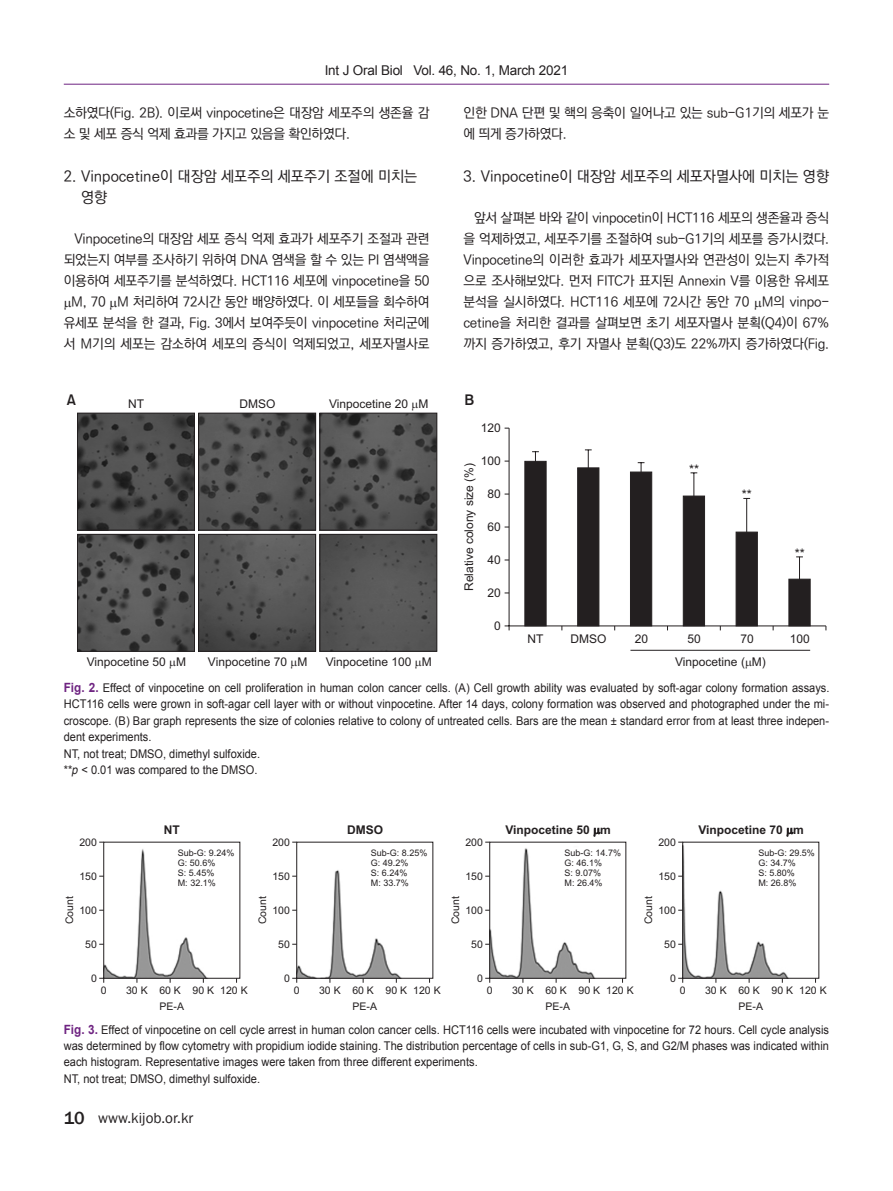
<style>
.page{position:relative;width:893px;height:1191px;background:#fff}
.page>*{position:absolute;margin:0;border:0;box-sizing:border-box;transform-origin:0 0}
.t1{font:500 15px/21px "Ko Pub Dotum";color:#231f20}
.t2{font:15px "Franklin Gothic";color:#231f20}
.t3{font:15px "Gothic 725 BT Bold A";color:#231f20}
.t4{font:500 13.5px/21px "Ko Pub Dotum";letter-spacing:-.02em;color:#231f20}
.t5{font:13.5px "Arial";letter-spacing:-.015em;color:#231f20}
.t6{font:12.9px "Arial";color:#231f20}
.t7{font:12px/16.5px "Arial";color:#231f20;scale:.92 1}
.t8{font:12px "Arial";color:#231f20}
.t9{font:700 12px "Arial";color:#231f20}
.t10{font:10.5px "Arial";color:#231f20}
.t11{font:9px/10.1px "Arial";color:#231f20}
.s1{font-weight:700;font-size:12.75px;color:#6e2381}
.s2{font-style:italic}
.s3{font-weight:500;font-size:18px}
</style>
<div class="page">
<hr style="left:64px;top:84px;width:765px;height:1px;background:#6e2381">
<svg style="left:77px;top:412px;width:360px;height:240px;background:#535353"></svg>
<svg style="left:504px;top:427px;width:323px;height:200px"></svg>
<svg style="left:532px;top:451px;width:7px;height:10px"></svg>
<div style="left:524px;top:461px;width:22px;height:165px;background:#231f20;border:1px solid #231f20"></div>
<hr style="left:588px;top:450px;width:1px;height:65px;background:#231f20">
<div style="left:577px;top:467px;width:22px;height:159px;background:#231f20;border:1px solid #231f20"></div>
<svg style="left:638px;top:462px;width:6px;height:9px"></svg>
<div style="left:630px;top:471px;width:22px;height:155px;background:#231f20;border:1px solid #231f20"></div>
<hr style="left:693px;top:473px;width:1px;height:70px;background:#231f20">
<div style="left:683px;top:495px;width:22px;height:131px;background:#231f20;border:1px solid #231f20"></div>
<hr style="left:746px;top:498px;width:1px;height:61px;background:#231f20">
<div style="left:736px;top:531px;width:22px;height:95px;background:#231f20;border:1px solid #231f20"></div>
<hr style="left:799px;top:557px;width:1px;height:30px;background:#231f20">
<div style="left:788px;top:579px;width:23px;height:47px;background:#231f20;border:1px solid #231f20"></div>
<hr style="left:630px;top:650px;width:180px;height:1px;background:#231f20">
<svg style="left:99px;top:841px;width:142px;height:141px"></svg>
<svg style="left:292px;top:841px;width:142px;height:141px"></svg>
<svg style="left:485px;top:841px;width:142px;height:141px"></svg>
<svg style="left:678px;top:841px;width:142px;height:141px"></svg>
<p class="t5" style="left:325px;top:62px;width:245px">Int J Oral Biol Vol. 46, No. 1, March 2021</p>
<p class="t4" style="left:64px;top:103px;width:367px">소하였다(Fig. 2B). 이로써 vinpocetine은 대장암 세포주의 생존율 감 소 및 세포 증식 억제 효과를 가지고 있음을 확인하였다.</p>
<p class="t1" style="left:81px;top:167px;width:338px;text-indent:-17px">2. Vinpocetine이 대장암 세포주의 세포주기 조절에 미치는 영향</p>
<p class="t4" style="left:64px;top:229px;width:367px;text-align:right">Vinpocetine의 대장암 세포 증식 억제 효과가 세포주기 조절과 관련 되었는지 여부를 조사하기 위하여 DNA 염색을 할 수 있는 PI 염색액을 이용하여 세포주기를 분석하였다. HCT116 세포에 vinpocetine을 50<br>M, 70 M 처리하여 72시간 동안 배양하였다. 이 세포들을 회수하여 유세포 분석을 한 결과, Fig. 3에서 보여주듯이 vinpocetine 처리군에 서 M기의 세포는 감소하여 세포의 증식이 억제되었고, 세포자멸사로</p>
<p class="t4" style="left:463px;top:103px;width:367px">인한 DNA 단편 및 핵의 응축이 일어나고 있는 sub-G1기의 세포가 눈 에 띄게 증가하였다.</p>
<p class="t1" style="left:463px;top:167px;width:367px">3. Vinpocetine이 대장암 세포주의 세포자멸사에 미치는 영향</p>
<p class="t4" style="left:463px;top:208px;width:367px;text-align:justify;text-indent:11px">앞서 살펴본 바와 같이 vinpocetin이 HCT116 세포의 생존율과 증식 을 억제하였고, 세포주기를 조절하여 sub-G1기의 세포를 증가시켰다.<br>Vinpocetine의 이러한 효과가 세포자멸사와 연관성이 있는지 추가적 으로 조사해보았다. 먼저 FITC가 표지된 Annexin V를 이용한 유세포 분석을 실시하였다. HCT116 세포에 72시간 동안 70 M의 vinpo&shy;cetine을 처리한 결과를 살펴보면 초기 세포자멸사 분획(Q4)이 67% 까지 증가하였고, 후기 자멸사 분획(Q3)도 22%까지 증가하였다(Fig.</p>
<p class="t3" style="left:67px;top:391px;width:11px">A</p>
<p class="t3" style="left:464px;top:391px;width:11px">B</p>
<p class="t8" style="left:128px;top:399px;width:17px">NT</p>
<p class="t8" style="left:239px;top:399px;width:37px">DMSO</p>
<p class="t8" style="left:329px;top:399px;width:101px">Vinpocetine 20 M</p>
<p class="t8" style="left:481px;top:423px;width:22px">120</p>
<p class="t8" style="left:481px;top:456px;width:22px">100</p>
<p class="t8" style="left:488px;top:489px;width:15px">80</p>
<p class="t8" style="left:488px;top:522px;width:15px">60</p>
<p class="t8" style="left:488px;top:555px;width:15px">40</p>
<p class="t8" style="left:488px;top:588px;width:15px">20</p>
<p class="t8" style="left:464px;top:591px;width:130px;rotate:-90deg">Relative colony size (%)</p>
<p class="t8" style="left:87px;top:657px;width:101px">Vinpocetine 50 M</p>
<p class="t8" style="left:208px;top:657px;width:101px">Vinpocetine 70 M</p>
<p class="t8" style="left:326px;top:657px;width:108px">Vinpocetine 100 M</p>
<p class="t8" style="left:494px;top:621px;width:8px">0</p>
<p class="t8" style="left:528px;top:634px;width:17px">NT</p>
<p class="t8" style="left:571px;top:634px;width:37px">DMSO</p>
<p class="t6" style="left:689px;top:464px;width:12px">**</p>
<p class="t6" style="left:742px;top:490px;width:12px">**</p>
<p class="t6" style="left:795px;top:548px;width:12px">**</p>
<p class="t8" style="left:635px;top:634px;width:15px">20</p>
<p class="t8" style="left:687px;top:634px;width:15px">50</p>
<p class="t8" style="left:740px;top:634px;width:15px">70</p>
<p class="t8" style="left:790px;top:634px;width:22px">100</p>
<p class="t8" style="left:675px;top:657px;width:92px">Vinpocetine ( M)</p>
<p class="t7" style="left:64px;top:680px;width:834px"><span class="s1">Fig. 2.</span> Effect of vinpocetine on cell proliferation in human colon cancer cells. (A) Cell growth ability was evaluated by soft-agar colony formation assays.<br>HCT116 cells were grown in soft-agar cell layer with or without vinpocetine. After 14 days, colony formation was observed and photographed under the mi&shy;croscope. (B) Bar graph represents the size of colonies relative to colony of untreated cells. Bars are the mean ± standard error from at least three indepen&shy;dent experiments.<br>NT, not treat; DMSO, dimethyl sulfoxide.<br>**<span class="s2">p</span> &lt; 0.01 was compared to the DMSO.</p>
<p class="t9" style="left:164px;top:822px;width:17px">NT</p>
<p class="t9" style="left:347px;top:822px;width:37px">DMSO</p>
<p class="t9" style="left:505px;top:822px;width:107px">Vinpocetine 50 m</p>
<p class="t9" style="left:698px;top:822px;width:107px">Vinpocetine 70 m</p>
<p class="t10" style="left:79px;top:838px;width:19px">200</p>
<p class="t10" style="left:79px;top:872px;width:19px">150</p>
<p class="t10" style="left:79px;top:906px;width:19px">100</p>
<p class="t10" style="left:85px;top:940px;width:13px">50</p>
<p class="t10" style="left:66px;top:924px;width:30px;rotate:-90deg">Count</p>
<p class="t10" style="left:272px;top:838px;width:19px">200</p>
<p class="t10" style="left:272px;top:872px;width:19px">150</p>
<p class="t10" style="left:272px;top:906px;width:19px">100</p>
<p class="t10" style="left:278px;top:940px;width:13px">50</p>
<p class="t10" style="left:465px;top:838px;width:19px">200</p>
<p class="t10" style="left:465px;top:872px;width:19px">150</p>
<p class="t10" style="left:465px;top:906px;width:19px">100</p>
<p class="t10" style="left:471px;top:940px;width:13px">50</p>
<p class="t10" style="left:658px;top:838px;width:19px">200</p>
<p class="t10" style="left:658px;top:872px;width:19px">150</p>
<p class="t10" style="left:658px;top:906px;width:19px">100</p>
<p class="t10" style="left:664px;top:940px;width:13px">50</p>
<p class="t11" style="left:178px;top:848px;width:58px">Sub-G: 9.24%<br>G: 50.6%<br>S: 5.45%<br>M: 32.1%</p>
<p class="t11" style="left:371px;top:848px;width:58px">Sub G: 8.25%<br>G: 49.2%<br>S: 6.24%<br>M: 33.7%</p>
<p class="t11" style="left:387px;top:848px;width:4px">-</p>
<p class="t11" style="left:565px;top:848px;width:58px">Sub G: 14.7%<br>G: 46.1%<br>S: 9.07%<br>M: 26.4%</p>
<p class="t11" style="left:581px;top:848px;width:4px">-</p>
<p class="t11" style="left:758px;top:848px;width:58px">Sub G: 29.5%<br>G: 34.7%<br>S: 5.80%<br>M: 26.8%</p>
<p class="t11" style="left:774px;top:848px;width:4px">-</p>
<p class="t10" style="left:258px;top:924px;width:30px;rotate:-90deg">Count</p>
<p class="t10" style="left:451px;top:924px;width:30px;rotate:-90deg">Count</p>
<p class="t10" style="left:644px;top:924px;width:30px;rotate:-90deg">Count</p>
<p class="t10" style="left:91px;top:974px;width:7px">0</p>
<p class="t10" style="left:284px;top:974px;width:7px">0</p>
<p class="t10" style="left:477px;top:974px;width:7px">0</p>
<p class="t10" style="left:670px;top:974px;width:7px">0</p>
<p class="t10" style="left:101px;top:986px;width:7px">0</p>
<p class="t10" style="left:126px;top:986px;width:123px">30K 60K 90K 120K</p>
<p class="t10" style="left:294px;top:986px;width:7px">0</p>
<p class="t10" style="left:319px;top:986px;width:123px">30K 60K 90K 120K</p>
<p class="t10" style="left:487px;top:986px;width:7px">0</p>
<p class="t10" style="left:512px;top:986px;width:123px">30K 60K 90K 120K</p>
<p class="t10" style="left:680px;top:986px;width:7px">0</p>
<p class="t10" style="left:705px;top:986px;width:123px">30K 60K 90K 120K</p>
<p class="t10" style="left:160px;top:1002px;width:26px">PE-A</p>
<p class="t10" style="left:353px;top:1002px;width:26px">PE-A</p>
<p class="t10" style="left:545px;top:1002px;width:26px">PE-A</p>
<p class="t10" style="left:738px;top:1002px;width:26px">PE-A</p>
<p class="t7" style="left:64px;top:1021px;width:833px"><span class="s1">Fig. 3.</span> Effect of vinpocetine on cell cycle arrest in human colon cancer cells. HCT116 cells were incubated with vinpocetine for 72 hours. Cell cycle analysis was determined by flow cytometry with propidium iodide staining. The distribution percentage of cells in sub-G1, G, S, and G2/M phases was indicated within each histogram. Representative images were taken from three different experiments.<br>NT, not treat; DMSO, dimethyl sulfoxide.</p>
<p class="t2" style="left:64px;top:1108px;width:131px"><span class="s3">10</span> www.kijob.or.kr</p>
</div>
